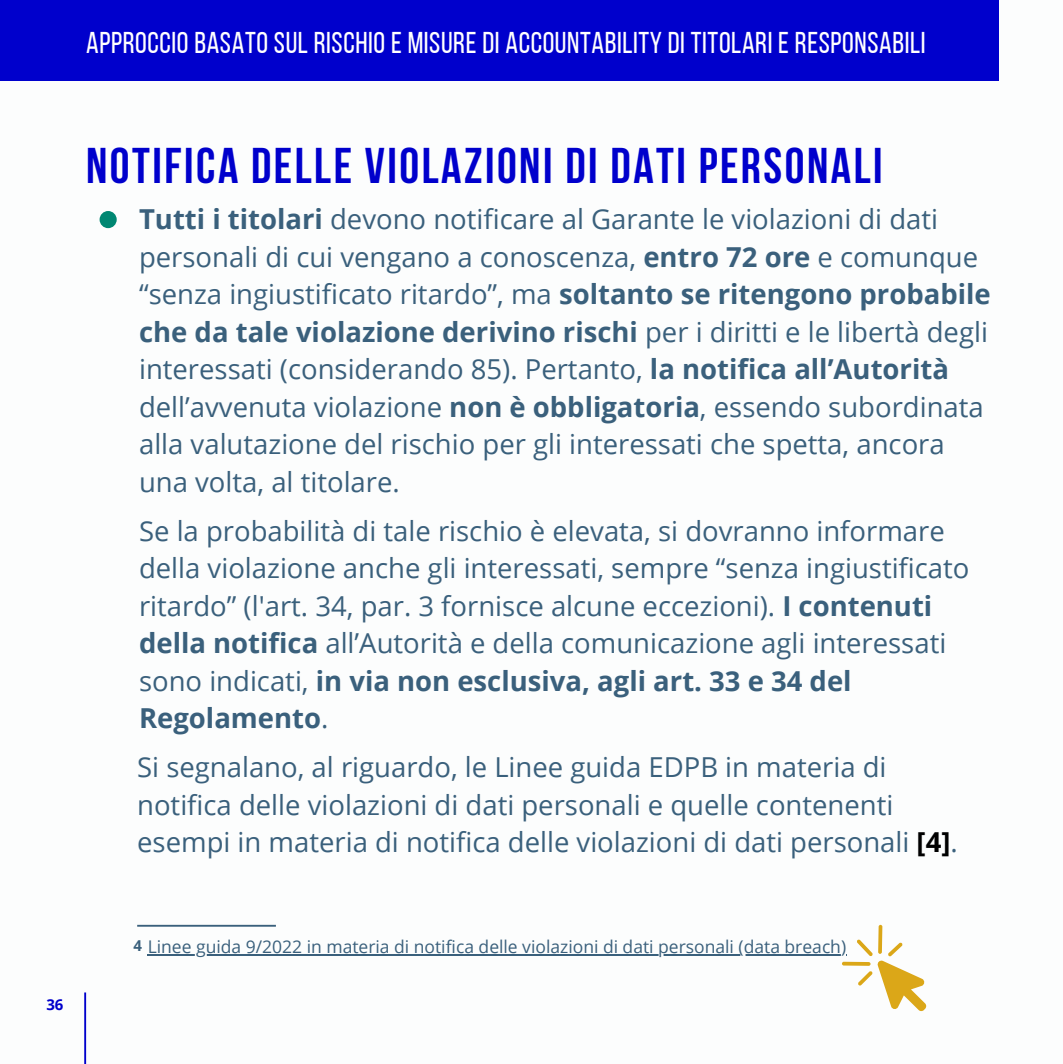
<style>
.page{position:relative;width:1063px;height:1064px;background:#fff}
.page>*{position:absolute;margin:0;border:0;box-sizing:border-box;transform-origin:0 0}
.t1{font:700 50px "Bebas Neue";letter-spacing:.05em;color:#00c}
.t2{font:30px "Bebas Neue";letter-spacing:.02em;color:#fff}
.t3{font:27.5px/37.5px "Open Sans";color:#3a607c}
.t4{font:17.5px "Open Sans";color:#3a607c}
.t5{font:700 15px "Open Sans";color:#00c}
.s1{font-weight:700}
.s2{font-weight:700;color:#000}
.s3{font-weight:700;font-size:15px}
</style>
<div class="page">
<div style="left:100px;top:211px;width:17px;height:17px;background:#008772;border-radius:50%"></div>
<div style="left:0;top:0;width:998px;height:80px;background:#00c"></div>
<hr style="left:84px;top:992px;width:2px;height:70px;background:#00c">
<hr style="left:137px;top:924px;width:139px;height:2px;background:#3a607c">
<hr style="left:148px;top:954px;width:699px;height:1px;background:#3a607c">
<svg style="left:842px;top:924px;width:84px;height:86px"></svg>
<p class="t2" style="left:86px;top:31px;width:841px">APPROCCIO BASATO SUL RISCHIO E MISURE DI ACCOUNTABILITY DI TITOLARI E RESPONSABILI</p>
<h1 class="t1" style="left:86px;top:146px;width:798px">NOTIFICA DELLE VIOLAZIONI DI DATI PERSONALI</h1>
<p class="t3" style="left:139px;top:200px;width:853px"><span class="s1">Tutti i titolari</span> devono notificare al Garante le violazioni di dati personali di cui vengano a conoscenza, <span class="s1">entro 72 ore</span> e comunque “senza ingiustificato ritardo”, ma <span class="s1">soltanto se ritengono probabile che da tale violazione derivino rischi</span> per i diritti e le libertà degli interessati (considerando 85). Pertanto, <span class="s1">la notifica all’Autorità </span>dell’avvenuta violazione <span class="s1">non è obbligatoria</span>, essendo subordinata alla valutazione del rischio per gli interessati che spetta, ancora una volta, al titolare.</p>
<p class="t3" style="left:139px;top:511px;width:832px">Se la probabilità di tale rischio è elevata, si dovranno informare della violazione anche gli interessati, sempre “senza ingiustificato ritardo” (l'art. 34, par. 3 fornisce alcune eccezioni). <span class="s1">I contenuti della notifica</span> all’Autorità e della comunicazione agli interessati sono indicati, <span class="s1">in via non esclusiva, agli art. 33 e 34 del Regolamento</span>.</p>
<p class="t3" style="left:137px;top:747px;width:822px">Si segnalano, al riguardo, le Linee guida EDPB in materia di notifica delle violazioni di dati personali e quelle contenenti esempi in materia di notifica delle violazioni di dati personali <span class="s2">[4]</span>.</p>
<p class="t5" style="left:46px;top:993px;width:19px">36</p>
<p class="t4" style="left:133px;top:933px;width:714px"><span class="s3">4</span> Linee guida 9/2022 in materia di notifica delle violazioni di dati personali (data breach)</p>
</div>
